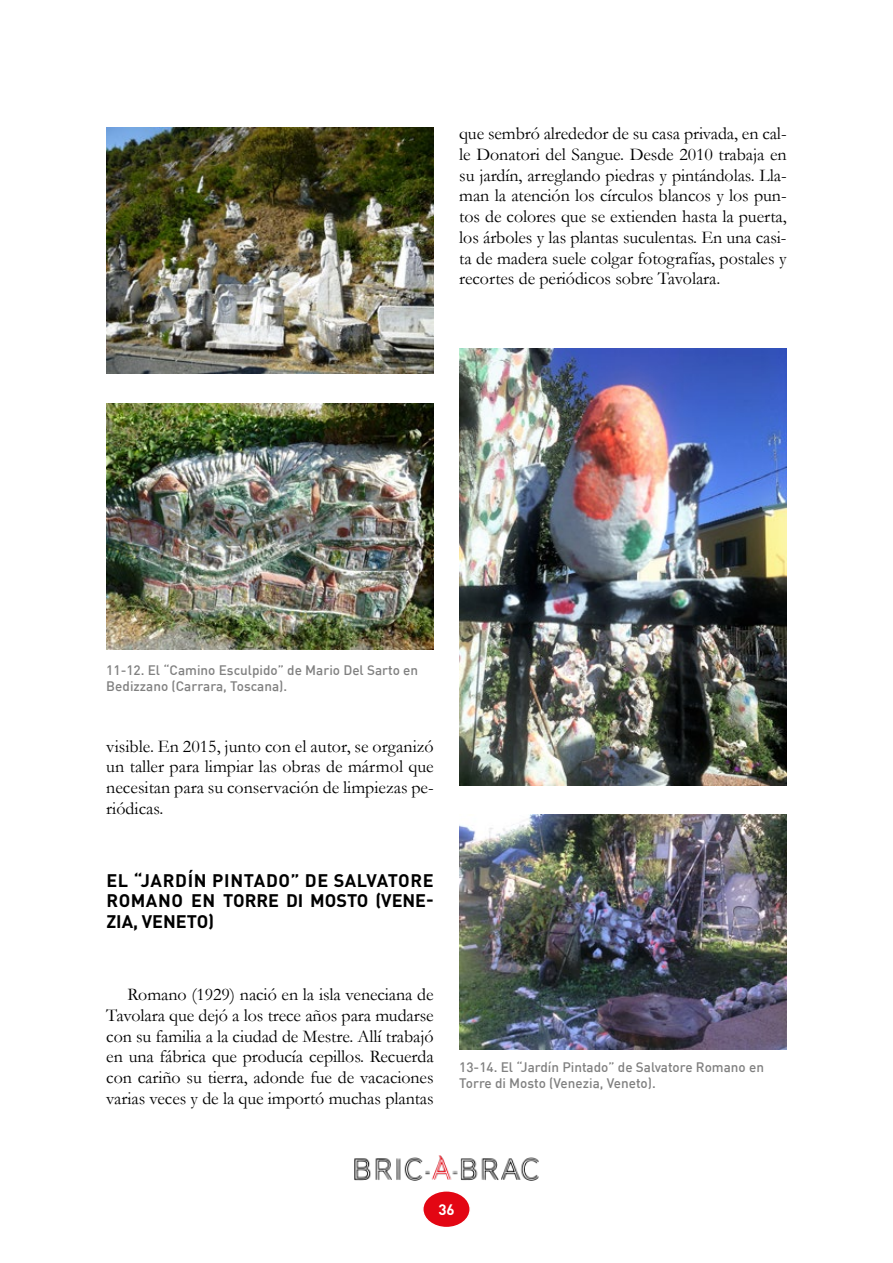
<style>
.page{position:relative;width:893px;height:1263px;background:#fff}
.page>*{position:absolute;margin:0;border:0;box-sizing:border-box;transform-origin:0 0}
.t1{font:18px/20.7px "Garamond";letter-spacing:-.005em;color:#000;text-align:justify}
.t2{font:700 18px/20.7px "DIN Pro";color:#000;text-align:justify}
.t3{font:700 15px "DIN Pro";color:#fff}
.t4{font:500 13.5px/16.2px "DIN";color:#808080}
</style>
<div class="page">
<div style="left:423px;top:1191px;width:47px;height:36px;background:#e30613;border-radius:50%"></div>
<div style="left:422px;top:1190px;width:49px;height:38px;border:2px solid #fff;border-radius:50%"></div>
<img style="left:354px;top:1156px;width:185px;height:24px">
<img style="left:106px;top:128px;width:328px;height:245px">
<img style="left:106px;top:404px;width:328px;height:245px">
<img style="left:459px;top:349px;width:328px;height:436px">
<img style="left:459px;top:814px;width:328px;height:235px">
<hr style="left:892px;top:0;width:1px;height:306px;background:#e30613">
<p class="t1" style="left:459px;top:123px;width:329px">que sembró alrededor de su casa privada, en cal&shy;le Donatori del Sangue. Desde 2010 trabaja en su jardín, arreglando piedras y pintándolas. Lla&shy;man la atención los círculos blancos y los pun&shy;tos de colores que se extienden hasta la puerta, los árboles y las plantas suculentas. En una casi&shy;ta de madera suele colgar fotografías, postales y recortes de periódicos sobre Tavolara.</p>
<p class="t4" style="left:106px;top:661px;width:313px">11-12. El “Camino Esculpido” de Mario Del Sarto en<br>Bedizzano (Carrara, Toscana).</p>
<p class="t1" style="left:106px;top:735px;width:329px">visible. En 2015, junto con el autor, se organizó un taller para limpiar las obras de mármol que necesitan para su conservación de limpiezas pe&shy;riódicas.</p>
<p class="t2" style="left:106px;top:869px;width:329px">EL “JARDÍN PINTADO” DE SALVATORE ROMANO EN TORRE DI MOSTO (VENE-ZIA, VENETO)</p>
<p class="t1" style="left:106px;top:984px;width:329px;text-indent:21px">Romano (1929) nació en la isla veneciana de Tavolara que dejó a los trece años para mudarse con su familia a la ciudad de Mestre. Allí trabajó en una fábrica que producía cepillos. Recuerda con cariño su tierra, adonde fue de vacaciones varias veces y de la que importó muchas plantas</p>
<p class="t4" style="left:459px;top:1059px;width:306px">13-14. El “Jardín Pintado” de Salvatore Romano en<br>Torre di Mosto (Venezia, Veneto).</p>
<p class="t3" style="left:438px;top:1199px;width:18px">36</p>
</div>
